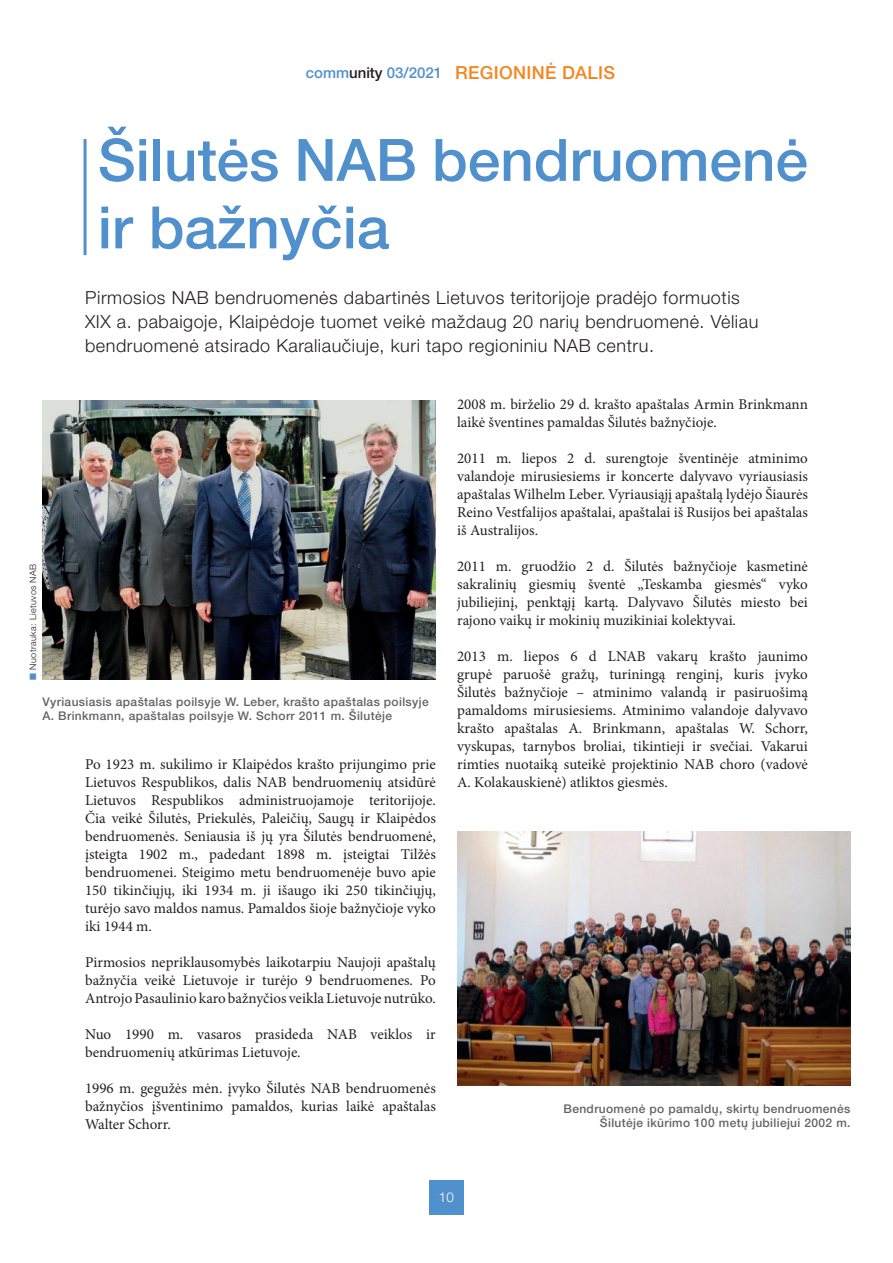
<style>
.page{position:relative;width:893px;height:1263px;background:#fff}
.page>*{position:absolute;margin:0;border:0;box-sizing:border-box;transform-origin:0 0}
.t1{font:500 58.5px/67.5px "Helvetica Neue LTW1 G";color:#5090cc}
.t2{font:300 18px/24px "Helvetica Neue LTW1 G";letter-spacing:.03em;color:#231f20}
.t3{font:500 18px "Helvetica Neue LTW1 G";letter-spacing:.02em;color:#f58520}
.t4{font:15px/18px "Minion Pro";color:#231f20;text-align:justify}
.t5{font:300 13.5px "Helvetica Neue LTW1 G";color:#fff}
.t6{font:500 12px/14.4px "Helvetica Neue LTW1 G";letter-spacing:.03em;color:#636366;text-align:right}
.t7{font:300 9px "Helvetica Neue LTW1 G";letter-spacing:.04em;color:#231f20}
.s1{font-size:15px;color:#5090cc}
.s2{font-size:15px;color:#231f20}
.s3{color:#5090cc}
</style>
<div class="page">
<div style="left:429px;top:1180px;width:34px;height:34px;background:#5090cc"></div>
<hr style="left:892px;top:121px;width:1px;height:1008px;background:#fddcbd">
<hr style="left:84px;top:139px;width:3px;height:116px;background:#5090cc">
<img style="left:43px;top:400px;width:393px;height:279px">
<img style="left:457px;top:831px;width:393px;height:255px">
<p class="t3" style="left:306px;top:61px;width:311px"><span class="s1">comm</span><span class="s2">unity</span> <span class="s1">03/2021</span> REGIONINĖ DALIS</p>
<h1 class="t1" style="left:98px;top:126px;width:712px">Šilutės NAB bendruomenė ir bažnyčia</h1>
<p class="t2" style="left:85px;top:285px;width:675px">Pirmosios NAB bendruomenės dabartinės Lietuvos teritorijoje pradėjo formuotis<br>XIX a. pabaigoje, Klaipėdoje tuomet veikė maždaug 20 narių bendruomenė. Vėliau bendruomenė atsirado Karaliaučiuje, kuri tapo regioniniu NAB centru.</p>
<p class="t7" style="left:27px;top:679px;width:117px;rotate:-90deg"><span class="s3">■</span> Nuotrauka: Lietuvos NAB</p>
<p class="t6" style="left:43px;top:695px;width:388px;text-align:left">Vyriausiasis apaštalas poilsyje W. Leber, krašto apaštalas poilsyje<br>A. Brinkmann, apaštalas poilsyje W. Schorr 2011 m. Šilutėje</p>
<p class="t4" style="left:85px;top:755px;width:352px">Po 1923 m. sukilimo ir Klaipėdos krašto prijungimo prie Lietuvos Respublikos, dalis NAB bendruomenių atsidūrė Lietuvos Respublikos administruojamoje teritorijoje.<br>Čia veikė Šilutės, Priekulės, Paleičių, Saugų ir Klaipėdos bendruomenės. Seniausia iš jų yra Šilutės bendruomenė, įsteigta 1902 m., padedant 1898 m. įsteigtai Tilžės bendruomenei. Steigimo metu bendruomenėje buvo apie 150 tikinčiųjų, iki 1934 m. ji išaugo iki 250 tikinčiųjų, turėjo savo maldos namus. Pamaldos šioje bažnyčioje vyko iki 1944 m.</p>
<p class="t4" style="left:85px;top:953px;width:352px">Pirmosios nepriklausomybės laikotarpiu Naujoji apaštalų bažnyčia veikė Lietuvoje ir turėjo 9 bendruomenes. Po Antrojo Pasaulinio karo bažnyčios veikla Lietuvoje nutrūko.</p>
<p class="t4" style="left:85px;top:1025px;width:352px">Nuo 1990 m. vasaros prasideda NAB veiklos ir bendruomenių atkūrimas Lietuvoje.</p>
<p class="t4" style="left:85px;top:1079px;width:352px">1996 m. gegužės mėn. įvyko Šilutės NAB bendruomenės bažnyčios įšventinimo pamaldos, kurias laikė apaštalas Walter Schorr.</p>
<p class="t4" style="left:457px;top:395px;width:352px">2008 m. birželio 29 d. krašto apaštalas Armin Brinkmann laikė šventines pamaldas Šilutės bažnyčioje.</p>
<p class="t4" style="left:457px;top:449px;width:352px">2011 m. liepos 2 d. surengtoje šventinėje atminimo valandoje mirusiesiems ir koncerte dalyvavo vyriausiasis apaštalas Wilhelm Leber. Vyriausiąjį apaštalą lydėjo Šiaurės Reino Vestfalijos apaštalai, apaštalai iš Rusijos bei apaštalas iš Australijos.</p>
<p class="t4" style="left:457px;top:557px;width:352px">2011 m. gruodžio 2 d. Šilutės bažnyčioje kasmetinė sakralinių giesmių šventė „Teskamba giesmės“ vyko jubiliejinį, penktąjį kartą. Dalyvavo Šilutės miesto bei rajono vaikų ir mokinių muzikiniai kolektyvai.</p>
<p class="t4" style="left:457px;top:647px;width:352px">2013 m. liepos 6 d LNAB vakarų krašto jaunimo grupė paruošė gražų, turiningą renginį, kuris įvyko Šilutės bažnyčioje – atminimo valandą ir pasiruošimą pamaldoms mirusiesiems. Atminimo valandoje dalyvavo krašto apaštalas A. Brinkmann, apaštalas W. Schorr, vyskupas, tarnybos broliai, tikintieji ir svečiai. Vakarui rimties nuotaiką suteikė projektinio NAB choro (vadovė A. Kolakauskienė) atliktos giesmės.</p>
<p class="t6" style="left:564px;top:1101px;width:288px">Bendruomenė po pamaldų, skirtų bendruomenės<br>Šilutėje ikūrimo 100 metų jubiliejui 2002 m.</p>
<p class="t5" style="left:439px;top:1189px;width:17px">10</p>
</div>
